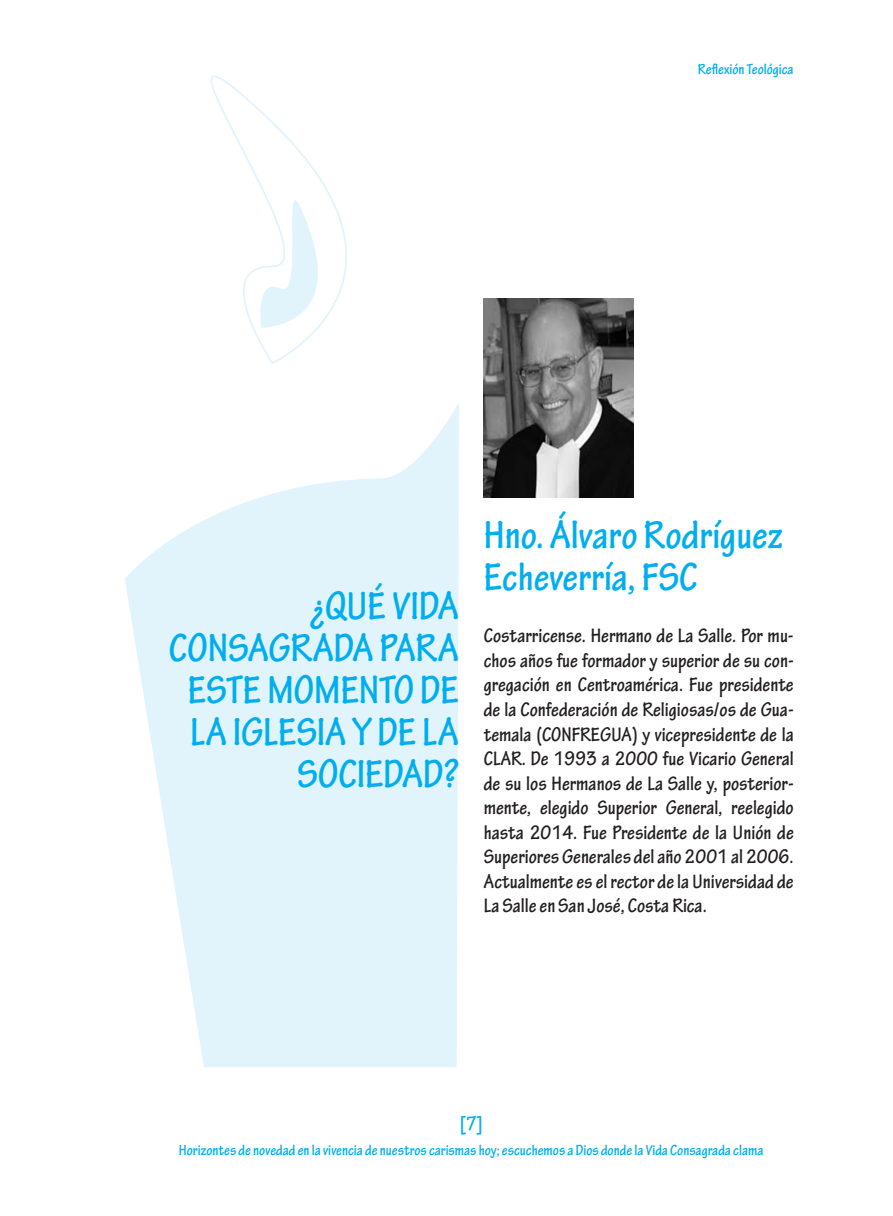
<style>
.page{position:relative;width:893px;height:1216px;background:#fff}
.page>*{position:absolute;margin:0;border:0;box-sizing:border-box;transform-origin:0 0}
.t1{font:700 condensed 42px/42px "Tekton Pro";letter-spacing:-.005em;color:#00aeef;text-align:right}
.t2{font:700 condensed 21px/24.5px "Tekton Pro";color:#231f20;text-align:justify}
.t3{font:700 condensed 21px "Tekton Pro";color:#00aeef}
.t4{font:700 condensed 15.75px "Tekton Pro";color:#00aeef}
</style>
<div class="page">
<svg style="left:125px;top:403px;width:334px;height:664px;fill:#e1f4fc"></svg>
<svg style="left:210px;top:75px;width:137px;height:289px"></svg>
<svg style="left:255px;top:133px;width:89px;height:195px"></svg>
<img style="left:484px;top:298px;width:150px;height:199px">
<p class="t4" style="left:698px;top:60px;width:97px">Reflexión Teológica</p>
<h1 class="t1" style="left:169px;top:585px;width:291px">¿QUÉ VIDA<br>CONSAGRADA PARA<br>ESTE MOMENTO DE<br>LA IGLESIA Y DE LA<br>SOCIEDAD?</h1>
<h1 class="t1" style="left:484px;top:514px;width:301px;text-align:left">Hno. Álvaro Rodríguez<br>Echeverría, FSC</h1>
<p class="t2" style="left:484px;top:624px;width:312px">Costarricense. Hermano de La Salle. Por mu&shy;chos años fue formador y superior de su con&shy;gregación en Centroamérica. Fue presidente de la Confederación de Religiosas/os de Gua&shy;temala (CONFREGUA) y vicepresidente de la CLAR. De 1993 a 2000 fue Vicario General de su los Hermanos de La Salle y, posterior&shy;mente, elegido Superior General, reelegido hasta 2014. Fue Presidente de la Unión de Superiores Generales del año 2001 al 2006.<br>Actualmente es el rector de la Universidad de La Salle en San José, Costa Rica.</p>
<p class="t3" style="left:460px;top:1111px;width:24px">[7]</p>
<p class="t4" style="left:179px;top:1140px;width:586px">Horizontes de novedad en la vivencia de nuestros carismas hoy; escuchemos a Dios donde la Vida Consagrada clama</p>
</div>
